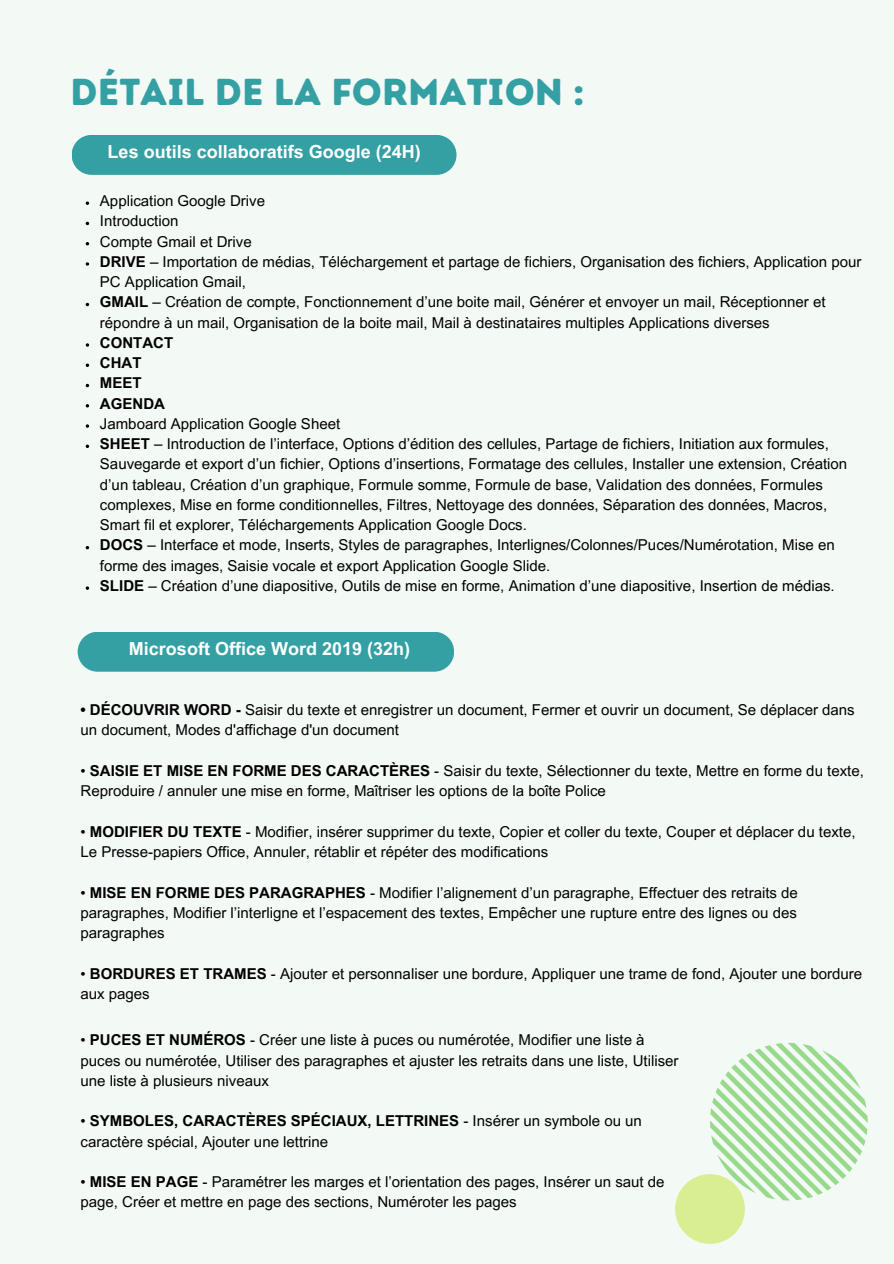
<style>
.page{position:relative;width:894px;height:1264px;background:#fff}
.page>*{position:absolute;margin:0;border:0;box-sizing:border-box;transform-origin:0 0}
.t1{font:37.5px "Intro Rust Base";color:#34a0a4}
.t2{font:700 18px "Arial MT Pro";color:#fff}
.t3{font:15px/20.2px "Arial MT Pro";color:#000}
.t4{font:700 15px "Arial MT Pro";color:#000}
.s1{font-weight:700}
</style>
<div class="page">
<div style="left:0;top:0;width:893px;height:1263px;background:#f3f9f5"></div>
<svg style="left:710px;top:1043px;width:157px;height:157px"></svg>
<div style="left:675px;top:1174px;width:69px;height:69px;background:#d9ed92;border-radius:50%"></div>
<svg style="left:86px;top:201px;width:3px;height:4px"></svg>
<svg style="left:86px;top:262px;width:3px;height:4px"></svg>
<svg style="left:86px;top:343px;width:3px;height:4px"></svg>
<svg style="left:86px;top:363px;width:3px;height:4px"></svg>
<svg style="left:86px;top:424px;width:3px;height:4px"></svg>
<svg style="left:86px;top:444px;width:3px;height:4px"></svg>
<svg style="left:86px;top:586px;width:3px;height:4px"></svg>
<div style="left:72px;top:135px;width:384px;height:40px;background:#34a0a4"></div>
<div style="left:78px;top:632px;width:376px;height:39px;background:#34a0a4"></div>
<p class="t1" style="left:71px;top:70px;width:515px">DÉTAIL DE LA FORMATION :</p>
<p class="t2" style="left:108px;top:145px;width:315px">Les outils collaboratifs Google (24H)</p>
<h2 class="t3" style="left:100px;top:192px;width:166px">Application Google Drive</h2>
<p class="t3" style="left:100px;top:213px;width:80px">Introduction</p>
<p class="t3" style="left:100px;top:233px;width:153px">Compte Gmail et Drive</p>
<p class="t3" style="left:100px;top:253px;width:762px"><span class="s1">DRIVE</span> – Importation de médias, Téléchargement et partage de fichiers, Organisation des fichiers, Application pour<br>PC Application Gmail,</p>
<p class="t3" style="left:100px;top:294px;width:727px"><span class="s1">GMAIL</span> – Création de compte, Fonctionnement d’une boite mail, Générer et envoyer un mail, Réceptionner et répondre à un mail, Organisation de la boite mail, Mail à destinataires multiples Applications diverses</p>
<p class="t4" style="left:100px;top:337px;width:75px">CONTACT</p>
<p class="t4" style="left:100px;top:357px;width:43px">CHAT</p>
<p class="t4" style="left:100px;top:377px;width:43px">MEET</p>
<p class="t4" style="left:100px;top:398px;width:66px">AGENDA</p>
<p class="t3" style="left:100px;top:415px;width:242px">Jamboard Application Google Sheet</p>
<p class="t3" style="left:100px;top:435px;width:748px"><span class="s1">SHEET</span> – Introduction de l’interface, Options d’édition des cellules, Partage de fichiers, Initiation aux formules, Sauvegarde et export d’un fichier, Options d’insertions, Formatage des cellules, Installer une extension, Création d’un tableau, Création d’un graphique, Formule somme, Formule de base, Validation des données, Formules complexes, Mise en forme conditionnelles, Filtres, Nettoyage des données, Séparation des données, Macros, Smart fil et explorer, Téléchargements Application Google Docs.</p>
<p class="t3" style="left:100px;top:537px;width:736px"><span class="s1">DOCS</span> – Interface et mode, Inserts, Styles de paragraphes, Interlignes/Colonnes/Puces/Numérotation, Mise en forme des images, Saisie vocale et export Application Google Slide.</p>
<p class="t3" style="left:100px;top:577px;width:736px"><span class="s1">SLIDE</span> – Création d’une diapositive, Outils de mise en forme, Animation d’une diapositive, Insertion de médias.</p>
<p class="t2" style="left:129px;top:641px;width:283px">Microsoft Office Word 2019 (32h)</p>
<p class="t3" style="left:80px;top:701px;width:775px"><span class="s1">• DÉCOUVRIR WORD -</span> Saisir du texte et enregistrer un document, Fermer et ouvrir un document, Se déplacer dans un document, Modes d'affichage d'un document</p>
<h2 class="t3" style="left:80px;top:762px;width:784px">• <span class="s1">SAISIE ET MISE EN FORME DES CARACTÈRES</span> - Saisir du texte, Sélectionner du texte, Mettre en forme du texte,<br>Reproduire / annuler une mise en forme, Maîtriser les options de la boîte Police</h2>
<p class="t3" style="left:80px;top:823px;width:776px">• <span class="s1">MODIFIER DU TEXTE</span> - Modifier, insérer supprimer du texte, Copier et coller du texte, Couper et déplacer du texte,<br>Le Presse-papiers Office, Annuler, rétablir et répéter des modifications</p>
<p class="t3" style="left:80px;top:884px;width:718px;text-align:justify">• <span class="s1">MISE EN FORME DES PARAGRAPHES</span> - Modifier l’alignement d’un paragraphe, Effectuer des retraits de paragraphes, Modifier l’interligne et l’espacement des textes, Empêcher une rupture entre des lignes ou des paragraphes</p>
<p class="t3" style="left:80px;top:965px;width:783px">• <span class="s1">BORDURES ET TRAMES</span> - Ajouter et personnaliser une bordure, Appliquer une trame de fond, Ajouter une bordure aux pages</p>
<p class="t3" style="left:80px;top:1031px;width:599px">• <span class="s1">PUCES ET NUMÉROS</span> - Créer une liste à puces ou numérotée, Modifier une liste à puces ou numérotée, Utiliser des paragraphes et ajuster les retraits dans une liste, Utiliser une liste à plusieurs niveaux</p>
<p class="t3" style="left:80px;top:1112px;width:563px">• <span class="s1">SYMBOLES, CARACTÈRES SPÉCIAUX, LETTRINES</span> - Insérer un symbole ou un caractère spécial, Ajouter une lettrine</p>
<p class="t3" style="left:80px;top:1173px;width:585px">• <span class="s1">MISE EN PAGE</span> - Paramétrer les marges et l’orientation des pages, Insérer un saut de page, Créer et mettre en page des sections, Numéroter les pages</p>
</div>
